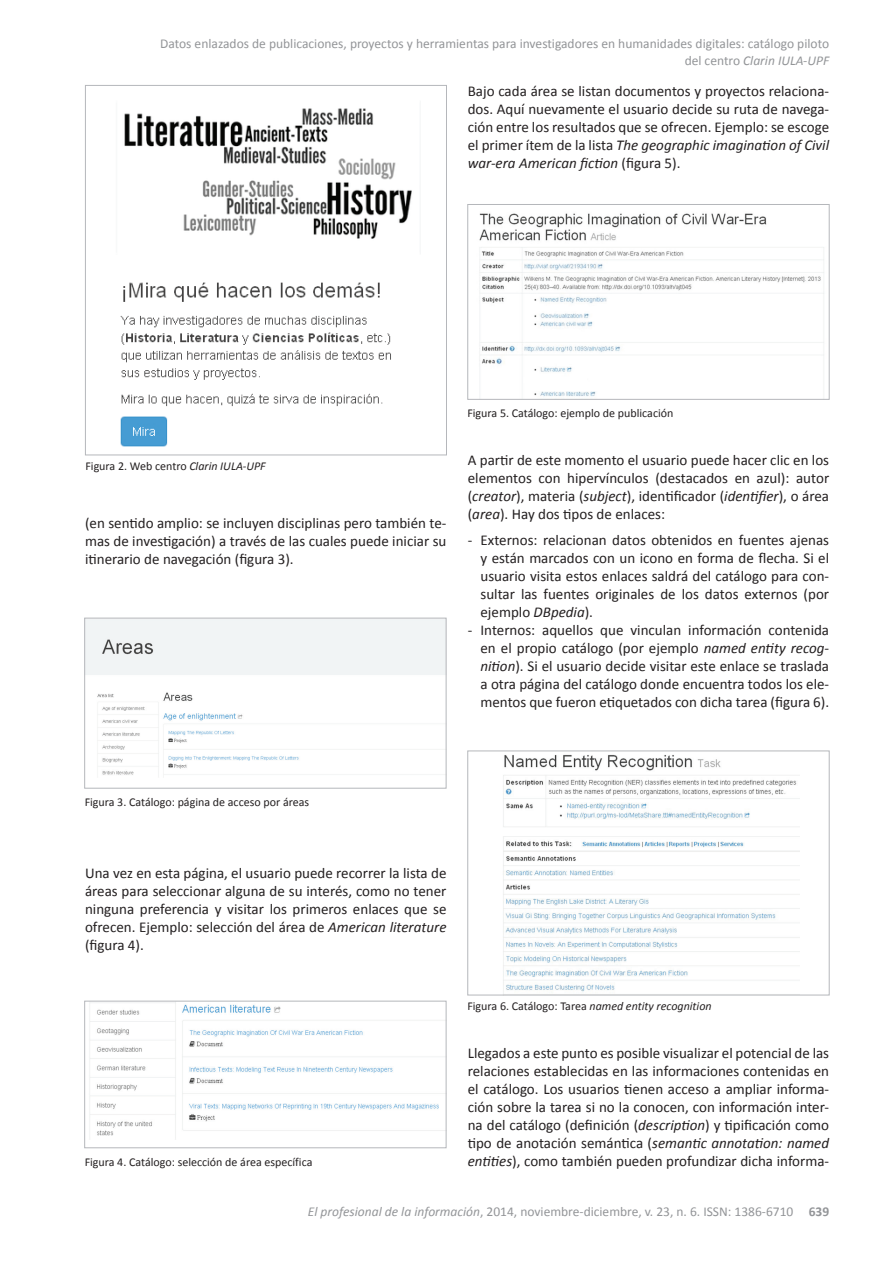
<style>
.page{position:relative;width:893px;height:1263px;background:#fff}
.page>*{position:absolute;margin:0;border:0;box-sizing:border-box;transform-origin:0 0}
.t1{font:15px/18px "Calibri";color:#231f20;text-align:justify}
.t2{font:13.5px/16.2px "Calibri";color:#939598;text-align:right}
.t3{font:12px "Calibri";color:#231f20}
.s1{font-style:italic}
.s2{font-weight:700}
</style>
<div class="page">
<img style="left:120px;top:108px;width:292px;height:339px">
<div style="left:85px;top:85px;width:362px;height:370px;border:1px solid #b5b7bb"></div>
<img style="left:86px;top:620px;width:358px;height:157px">
<div style="left:84px;top:618px;width:362px;height:170px;border:1px solid #b5b7bb"></div>
<img style="left:89px;top:1003px;width:355px;height:137px">
<div style="left:84px;top:1001px;width:362px;height:147px;border:1px solid #b5b7bb"></div>
<img style="left:479px;top:213px;width:345px;height:184px">
<div style="left:467px;top:204px;width:363px;height:196px;border:1px solid #b5b7bb"></div>
<img style="left:503px;top:755px;width:296px;height:238px">
<div style="left:467px;top:750px;width:363px;height:245px;border:1px solid #b5b7bb"></div>
<p class="t2" style="left:160px;top:36px;width:670px">Datos enlazados de publicaciones, proyectos y herramientas para investigadores en humanidades digitales: catálogo piloto del centro <span class="s1">Clarin IULA-UPF</span></p>
<p class="t1" style="left:468px;top:82px;width:363px">Bajo cada área se listan documentos y proyectos relaciona&shy;dos. Aquí nuevamente el usuario decide su ruta de navega&shy;ción entre los resultados que se ofrecen. Ejemplo: se escoge el primer ítem de la lista <span class="s1">The geographic imagination of Civil war-era American fiction</span> (figura 5).</p>
<p class="t3" style="left:85px;top:459px;width:182px">Figura 2. Web centro <span class="s1">Clarin IULA-UPF</span></p>
<p class="t1" style="left:85px;top:514px;width:363px">(en sentido amplio: se incluyen disciplinas pero también te&shy;mas de investigación) a través de las cuales puede iniciar su itinerario de navegación (figura 3).</p>
<p class="t3" style="left:467px;top:406px;width:208px">Figura 5. Catálogo: ejemplo de publicación</p>
<p class="t1" style="left:468px;top:451px;width:363px">A partir de este momento el usuario puede hacer clic en los elementos con hipervínculos (destacados en azul): autor (<span class="s1">creator</span>), materia (<span class="s1">subject</span>), identificador (<span class="s1">identifier</span>), o área (<span class="s1">area</span>). Hay dos tipos de enlaces:</p>
<p class="t1" style="left:480px;top:531px;width:350px;text-indent:-13px">- Externos: relacionan datos obtenidos en fuentes ajenas y están marcados con un icono en forma de flecha. Si el usuario visita estos enlaces saldrá del catálogo para con&shy;sultar las fuentes originales de los datos externos (por ejemplo <span class="s1">DBpedia</span>).</p>
<p class="t1" style="left:480px;top:621px;width:350px;text-indent:-13px">- Internos: aquellos que vinculan información contenida en el propio catálogo (por ejemplo <span class="s1">named entity recog&shy;nition</span>). Si el usuario decide visitar este enlace se traslada a otra página del catálogo donde encuentra todos los ele&shy;mentos que fueron etiquetados con dicha tarea (figura 6).</p>
<p class="t3" style="left:85px;top:794px;width:226px">Figura 3. Catálogo: página de acceso por áreas</p>
<p class="t1" style="left:85px;top:864px;width:363px">Una vez en esta página, el usuario puede recorrer la lista de áreas para seleccionar alguna de su interés, como no tener ninguna preferencia y visitar los primeros enlaces que se ofrecen. Ejemplo: selección del área de <span class="s1">American literature </span>(figura 4).</p>
<p class="t3" style="left:85px;top:1154px;width:229px">Figura 4. Catálogo: selección de área específica</p>
<p class="t3" style="left:467px;top:998px;width:246px">Figura 6. Catálogo: Tarea <span class="s1">named entity recognition</span></p>
<p class="t1" style="left:468px;top:1044px;width:363px">Llegados a este punto es posible visualizar el potencial de las relaciones establecidas en las informaciones contenidas en el catálogo. Los usuarios tienen acceso a ampliar informa&shy;ción sobre la tarea si no la conocen, con información inter&shy;na del catálogo (definición (<span class="s1">description</span>) y tipificación como tipo de anotación semántica (<span class="s1">semantic annotation: named entities</span>), como también pueden profundizar dicha informa-</p>
<p class="t2" style="left:308px;top:1203px;width:523px"><span class="s1">El profesional de la información</span>, 2014, noviembre-diciembre, v. 23, n. 6. ISSN: 1386-6710 <span class="s2">639</span></p>
</div>
